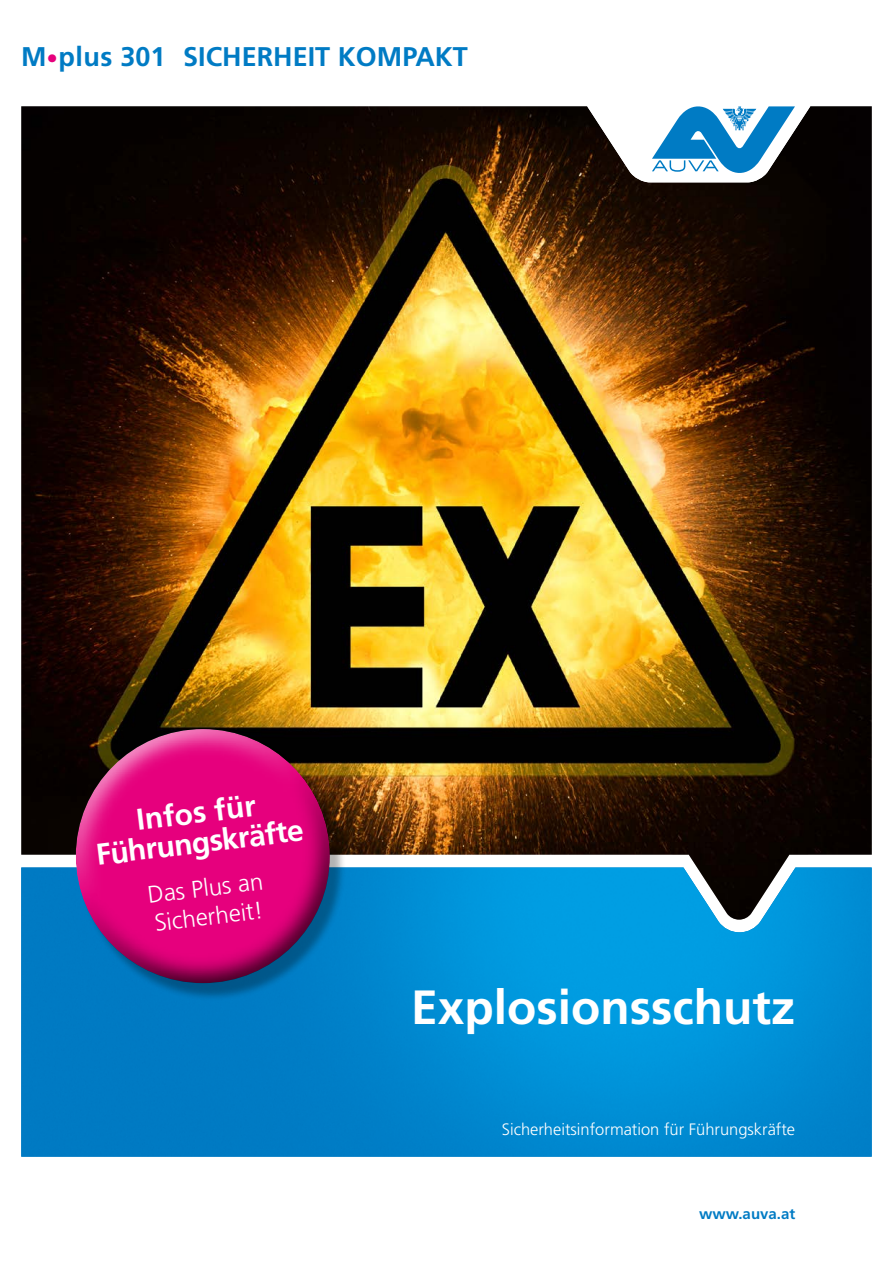
<style>
.page{position:relative;width:893px;height:1263px;background:#fff}
.page>*{position:absolute;margin:0;border:0;box-sizing:border-box;transform-origin:0 0}
.t1{font:700 48px "Frutiger LT Std";color:#fff}
.t2{font:700 30px/30px "Frutiger LT Std";color:#fff;text-align:center}
.t3{font:700 27px "Frutiger LT Std";color:#007bc4}
.t4{font:300 24px/28.8px "Frutiger LT Std";color:#fff}
.t5{font:300 16.5px "Frutiger LT Std";color:#fff}
.t6{font:700 15px "Frutiger LT Std";color:#007bc4}
.s1{font-weight:900;font-size:33px;color:#e6007d}
</style>
<div class="page">
<img style="left:21px;top:920px;width:851px;height:237px">
<img style="left:21px;top:106px;width:851px;height:814px">
<svg style="left:586px;top:106px;width:225px;height:76px"></svg>
<div style="left:78px;top:733px;width:268px;height:268px;background:#000;opacity:.3"></div>
<svg style="left:63px;top:718px;width:260px;height:201px;background:#642635"></svg>
<svg style="left:66px;top:760px;width:278px;height:223px;background:#ac1879"></svg>
<h3 class="t3" style="left:21px;top:42px;width:448px">M<span class="s1">·</span>plus 301 SICHERHEIT KOMPAKT</h3>
<h2 class="t2" style="left:91px;top:811px;width:210px;rotate:-7deg">Infos für<br>Führungskräfte</h2>
<h3 class="t4" style="left:146px;top:881px;width:118px;rotate:-7deg">Das Plus an<br>Sicherheit!</h3>
<h1 class="t1" style="left:411px;top:981px;width:385px">Explosionsschutz</h1>
<p class="t5" style="left:502px;top:1121px;width:295px">Sicherheitsinformation für Führungskräfte</p>
<p class="t6" style="left:699px;top:1206px;width:97px">www.auva.at</p>
</div>
